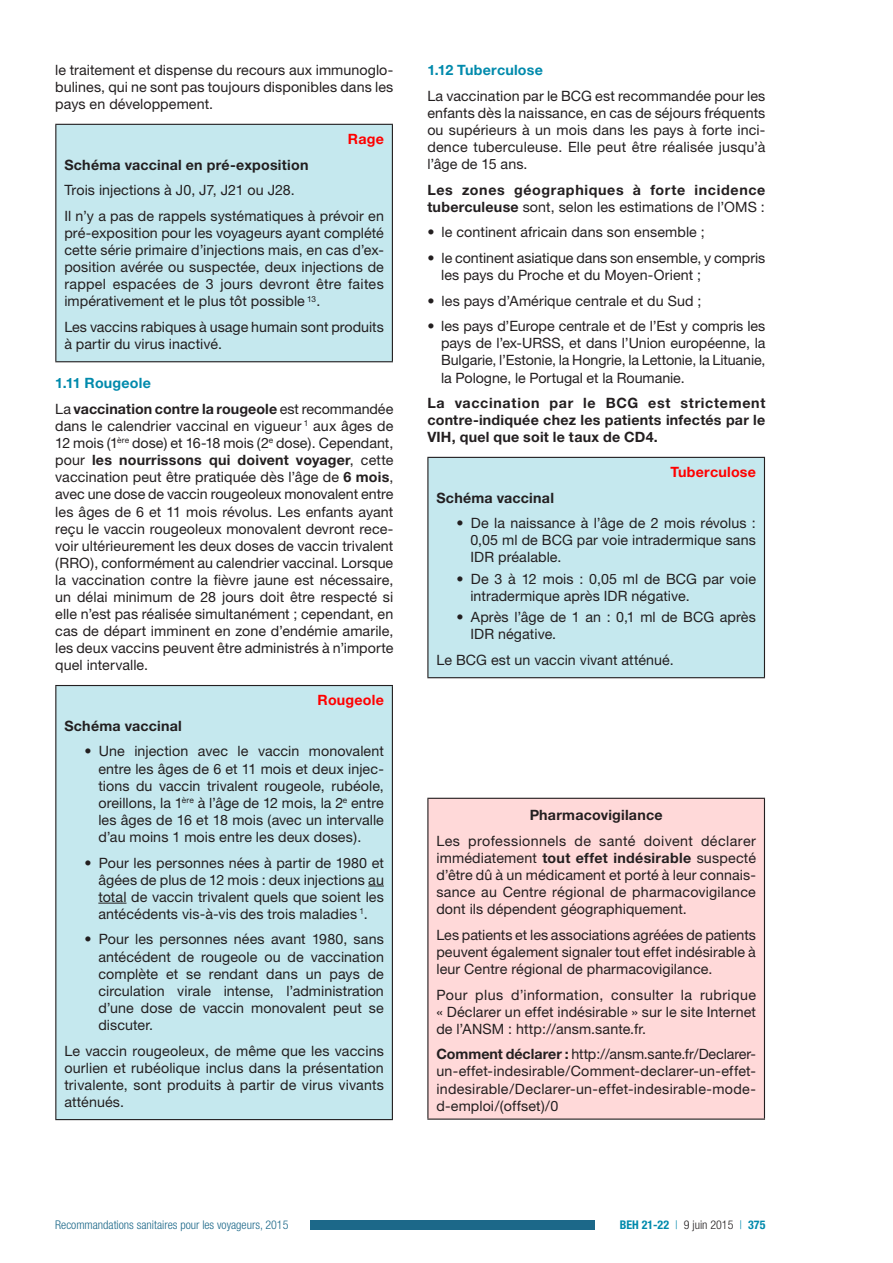
<style>
.page{position:relative;width:893px;height:1263px;background:#fff}
.page>*{position:absolute;margin:0;border:0;box-sizing:border-box;transform-origin:0 0}
.t1{font:14.25px/17.1px "Helvetica Neue";letter-spacing:.005em;color:#231f20;text-align:justify}
.t2{font:700 14.25px/17.1px "Helvetica Neue";letter-spacing:.015em;color:#231f20}
.t3{font:700 14.25px/17.1px "Helvetica Neue";letter-spacing:.045em;color:#231f20}
.t4{font:700 14.25px "Helvetica Neue";letter-spacing:.015em;color:#f00}
.t5{font:700 14.25px "Helvetica Neue";letter-spacing:.015em;color:#008aac}
.t6{font:300 condensed 12px "Helvetica Neue LT Std";color:#1c6889}
.t7{font:700 condensed 12px "Helvetica Neue";color:#008aac}
.s1{color:#008aac}
.s2{font-weight:400}
.s3{font-weight:700}
.s4{font-family:"Helvetica Neue LT Std";font-weight:300}
.s5{font-family:"Helvetica Neue LT Std";font-weight:300;color:#231f20}
</style>
<div class="page">
<div style="left:310px;top:1220px;width:285px;height:10px;background:#1c6889"></div>
<div style="left:56px;top:124px;width:336px;height:238px;background:#c5e8ee"></div>
<hr style="left:55px;top:124px;width:338px;height:1px;background:#231f20">
<hr style="left:55px;top:125px;width:1px;height:236px;background:#231f20">
<hr style="left:392px;top:125px;width:1px;height:236px;background:#231f20">
<hr style="left:55px;top:361px;width:338px;height:1px;background:#231f20">
<div style="left:56px;top:685px;width:336px;height:434px;background:#c5e8ee"></div>
<hr style="left:55px;top:685px;width:338px;height:1px;background:#231f20">
<hr style="left:55px;top:686px;width:1px;height:433px;background:#231f20">
<hr style="left:392px;top:686px;width:1px;height:433px;background:#231f20">
<hr style="left:55px;top:1119px;width:338px;height:1px;background:#231f20">
<svg style="left:368px;top:886px;width:16px;height:1px"></svg>
<svg style="left:98px;top:903px;width:28px;height:1px"></svg>
<div style="left:428px;top:457px;width:336px;height:221px;background:#c5e8ee"></div>
<hr style="left:427px;top:457px;width:338px;height:1px;background:#231f20">
<hr style="left:427px;top:458px;width:1px;height:219px;background:#231f20">
<hr style="left:764px;top:458px;width:1px;height:219px;background:#231f20">
<hr style="left:427px;top:677px;width:338px;height:1px;background:#231f20">
<div style="left:428px;top:798px;width:336px;height:321px;background:#ffd9d9"></div>
<hr style="left:427px;top:798px;width:338px;height:1px;background:#231f20">
<hr style="left:427px;top:799px;width:1px;height:319px;background:#231f20">
<hr style="left:764px;top:799px;width:1px;height:319px;background:#231f20">
<hr style="left:427px;top:1118px;width:338px;height:2px;background:#231f20">
<p class="t1" style="left:55px;top:61px;width:340px">le traitement et dispense du recours aux immunoglo&shy;bulines, qui ne sont pas toujours disponibles dans les pays en développement.</p>
<p class="t4" style="left:348px;top:130px;width:37px">Rage</p>
<p class="t2" style="left:64px;top:156px;width:246px">Schéma vaccinal en pré-exposition</p>
<p class="t1" style="left:64px;top:177px;width:321px;line-height:25.7px">Trois injections à J0, J7, J21 ou J28.<br>Il n’y a pas de rappels systématiques à prévoir en</p>
<p class="t1" style="left:64px;top:224px;width:321px">pré-exposition pour les voyageurs ayant complété cette série primaire d’injections mais, en cas d’ex&shy;position avérée ou suspectée, deux injections de rappel espacées de 3 jours devront être faites impérativement et le plus tôt possible <sup>13</sup>.</p>
<p class="t1" style="left:64px;top:318px;width:321px">Les vaccins rabiques à usage humain sont produits à partir du virus inactivé.</p>
<p class="t2" style="left:55px;top:370px;width:340px;line-height:25.7px"><span class="s1">1.11 Rougeole<br></span><span class="s2">La</span> vaccination contre la rougeole <span class="s2">est recommandée</span></p>
<p class="t1" style="left:55px;top:417px;width:340px">dans le calendrier vaccinal en vigueur <sup>1</sup> aux âges de 12 mois (1<sup>ère</sup> dose) et 16-18 mois (2<sup>e</sup> dose). Cependant, pour <span class="s3">les nourrissons qui doivent voyager</span>, cette vaccination peut être pratiquée dès l’âge de <span class="s3">6 mois</span>, avec une dose de vaccin rougeoleux monovalent entre les âges de 6 et 11 mois révolus. Les enfants ayant reçu le vaccin rougeoleux monovalent devront rece&shy;voir ultérieurement les deux doses de vaccin trivalent (RRO), conformément au calendrier vaccinal. Lorsque la vaccination contre la fièvre jaune est nécessaire, un délai minimum de 28 jours doit être respecté si elle n’est pas réalisée simultanément ; cependant, en cas de départ imminent en zone d’endémie amarile, les deux vaccins peuvent être administrés à n’importe quel intervalle.</p>
<p class="t4" style="left:318px;top:691px;width:68px">Rougeole</p>
<p class="t2" style="left:64px;top:717px;width:119px">Schéma vaccinal</p>
<p class="t1" style="left:98px;top:742px;width:287px;text-indent:-14px">• Une injection avec le vaccin monovalent entre les âges de 6 et 11 mois et deux injec&shy;tions du vaccin trivalent rougeole, rubéole, oreillons, la 1<sup>ère</sup> à l’âge de 12 mois, la 2<sup>e</sup> entre les âges de 16 et 18 mois (avec un intervalle d’au moins 1 mois entre les deux doses).</p>
<p class="t1" style="left:98px;top:854px;width:287px;text-indent:-14px">• Pour les personnes nées à partir de 1980 et âgées de plus de 12 mois : deux injections au total de vaccin trivalent quels que soient les antécédents vis-à-vis des trois maladies <sup>1</sup>.</p>
<p class="t1" style="left:98px;top:930px;width:287px;text-indent:-14px">• Pour les personnes nées avant 1980, sans antécédent de rougeole ou de vaccination complète et se rendant dans un pays de circulation virale intense, l’administration d’une dose de vaccin monovalent peut se discuter.</p>
<p class="t1" style="left:64px;top:1042px;width:321px">Le vaccin rougeoleux, de même que les vaccins ourlien et rubéolique inclus dans la présentation trivalente, sont produits à partir de virus vivants atténués.</p>
<p class="t5" style="left:427px;top:61px;width:117px">1.12 Tuberculose</p>
<p class="t1" style="left:427px;top:87px;width:340px">La vaccination par le BCG est recommandée pour les enfants dès la naissance, en cas de séjours fréquents ou supérieurs à un mois dans les pays à forte inci&shy;dence tuberculeuse. Elle peut être réalisée jusqu’à l’âge de 15 ans.</p>
<p class="t3" style="left:427px;top:181px;width:340px">Les zones géographiques à forte incidence tuberculeuse <span class="s2">sont, selon les estimations de l’OMS :</span></p>
<p class="t1" style="left:427px;top:223px;width:279px">• le continent africain dans son ensemble ;</p>
<p class="t1" style="left:441px;top:249px;width:326px;text-indent:-14px">• le continent asiatique dans son ensemble, y compris les pays du Proche et du Moyen-Orient ;</p>
<p class="t1" style="left:427px;top:292px;width:276px">• les pays d’Amérique centrale et du Sud ;</p>
<p class="t1" style="left:441px;top:317px;width:326px;text-indent:-14px">• les pays d’Europe centrale et de l’Est y compris les pays de l’ex-URSS, et dans l’Union européenne, la Bulgarie, l’Estonie, la Hongrie, la Lettonie, la Lituanie, la Pologne, le Portugal et la Roumanie.</p>
<p class="t2" style="left:427px;top:394px;width:340px;text-align:justify">La vaccination par le BCG est strictement contre-indiquée chez les patients infectés par le VIH, quel que soit le taux de CD4.</p>
<p class="t4" style="left:670px;top:463px;width:87px">Tuberculose</p>
<p class="t2" style="left:436px;top:489px;width:119px">Schéma vaccinal</p>
<p class="t1" style="left:470px;top:514px;width:287px;text-indent:-14px">• De la naissance à l’âge de 2 mois révolus :<br>0,05 ml de BCG par voie intradermique sans IDR préalable.</p>
<p class="t1" style="left:470px;top:570px;width:287px;text-indent:-14px">• De 3 à 12 mois : 0,05 ml de BCG par voie intradermique après IDR négative.</p>
<p class="t1" style="left:470px;top:608px;width:287px;text-indent:-14px">• Après l’âge de 1 an : 0,1 ml de BCG après<br>IDR négative.</p>
<p class="t1" style="left:436px;top:651px;width:239px">Le BCG est un vaccin vivant atténué.</p>
<p class="t2" style="left:530px;top:806px;width:134px">Pharmacovigilance</p>
<p class="t1" style="left:436px;top:832px;width:321px">Les professionnels de santé doivent déclarer immédiatement <span class="s3">tout effet indésirable</span> suspecté d’être dû à un médicament et porté à leur connais&shy;sance au Centre régional de pharmacovigilance dont ils dépendent géographiquement.</p>
<p class="t1" style="left:436px;top:926px;width:321px">Les patients et les associations agréées de patients peuvent également signaler tout effet indésirable à leur Centre régional de pharmacovigilance.</p>
<p class="t1" style="left:436px;top:986px;width:321px">Pour plus d’information, consulter la rubrique « Déclarer un effet indésirable » sur le site Internet de l’ANSM : http://ansm.sante.fr.</p>
<p class="t1" style="left:436px;top:1045px;width:321px"><span class="s3">Comment déclarer :</span> http://ansm.sante.fr/Declarer&shy;un-effet-indesirable/Comment-declarer-un-effet&shy;indesirable/Declarer-un-effet-indesirable-mode&shy;d-emploi/(offset)/0</p>
<p class="t6" style="left:55px;top:1218px;width:235px">Recommandations sanitaires pour les voyageurs, 2015</p>
<p class="t7" style="left:620px;top:1218px;width:147px">BEH 21-22 <span class="s4">|</span> <span class="s5">9 juin 2015</span> <span class="s4">|</span> 375</p>
</div>
